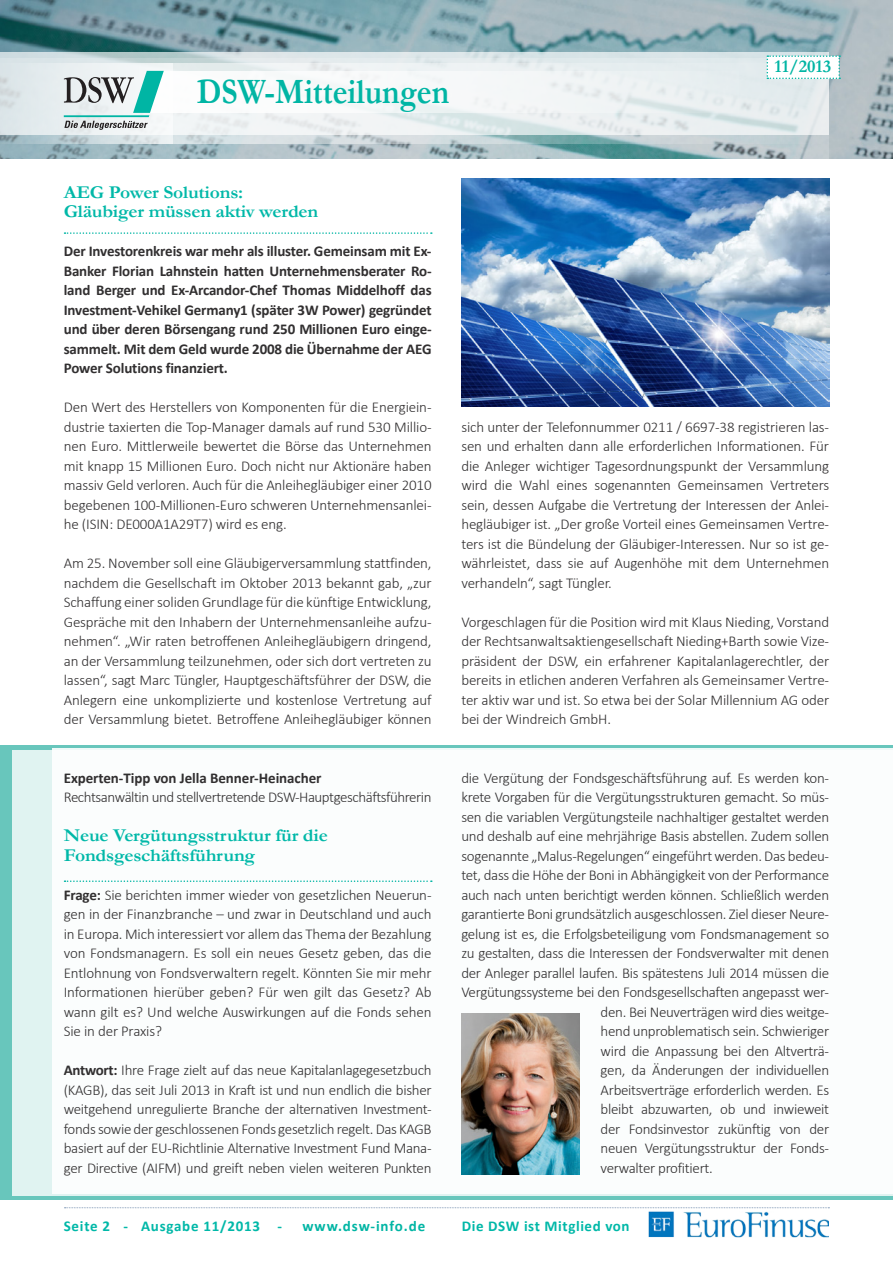
<style>
.page{position:relative;width:893px;height:1263px;background:#fff}
.page>*{position:absolute;margin:0;border:0;box-sizing:border-box;transform-origin:0 0}
.t1{font:700 36px "Garamond";color:#00b5a4;scale:.88 1}
.Überschrift_Artikel{font:700 18.15px/19.5px "Garamond";letter-spacing:-.01em;color:#00b8a8;scale:1.08 1}
.t2{font:700 18px "Garamond";color:#00b5a4}
.Fließtext_DSW_Newsle{font:300 15px/19.5px "Calibri";letter-spacing:-.02em;color:#312f30;text-align:justify}
.Fließtext_DSW_Newsle-2{font:700 15px/19.5px "Calibri";letter-spacing:-.01em;color:#312f30;text-align:justify}
.Teaser_DSW_Newlsette{font:300 15px "Calibri";letter-spacing:-.03em;color:#312f30}
.Teaser_DSW_Newlsette-2{font:700 15px "Calibri";letter-spacing:.04em;color:#00b8a8}
.Teaser_DSW_Newlsette-3{font:700 15px "Calibri";letter-spacing:-.005em;color:#312f30}
.t3{font:700 15px "Calibri";letter-spacing:.06em;color:#00b5a4}
.s1{font-weight:700}
</style>
<div class="page">
<img style="left:0;top:0;width:893px;height:158px">
<svg style="left:0;top:135px;width:829px;height:24px;background:#a5bcc1"></svg>
<svg style="left:0;top:52px;width:829px;height:83px;fill:#e4ebee"></svg>
<svg style="left:767px;top:55px;width:73px;height:24px"></svg>
<div style="left:149px;top:71px;width:589px;height:42px;background:linear-gradient(to right,#fff,#e7eeef)"></div>
<svg style="left:0;top:63px;width:172px;height:81px;fill:#e2eaed"></svg>
<svg style="left:65px;top:1207px;width:764px;height:1px"></svg>
<svg style="left:64px;top:71px;width:100px;height:59px"></svg>
<img style="left:641px;top:1208px;width:188px;height:30px">
<div style="left:0;top:746px;width:893px;height:454px;background:#68c6bc"></div>
<div style="left:13px;top:751px;width:880px;height:445px;background:#e0f3f1"></div>
<div style="left:52px;top:748px;width:841px;height:446px;background:#fff"></div>
<svg style="left:65px;top:880px;width:367px;height:2px"></svg>
<img style="left:462px;top:1013px;width:118px;height:161px">
<svg style="left:65px;top:232px;width:367px;height:2px"></svg>
<img style="left:461px;top:179px;width:368px;height:228px">
<h1 class="t1" style="left:197px;top:70px;width:288px">DSW-Mitteilungen</h1>
<p class="t2" style="left:774px;top:56px;width:58px">11/2013</p>
<p class="Überschrift_Artikel" style="left:64px;top:182px;width:237px">AEG Power Solutions:<br>Gläubiger müssen aktiv werden</p>
<p class="Fließtext_DSW_Newsle-2" style="left:64px;top:241px;width:369px">Der Investorenkreis war mehr als illuster. Gemeinsam mit Ex-Banker Florian Lahnstein hatten Unternehmensberater Ro&shy;land Berger und Ex-Arcandor-Chef Thomas Middelhoff das Investment-Vehikel Germany1 (später 3W Power) gegründet und über deren Börsengang rund 250 Millionen Euro einge&shy;sammelt. Mit dem Geld wurde 2008 die Übernahme der AEG Power Solutions finanziert.</p>
<p class="Fließtext_DSW_Newsle" style="left:64px;top:397px;width:369px">Den Wert des Herstellers von Komponenten für die Energiein&shy;dustrie taxierten die Top-Manager damals auf rund 530 Millio&shy;nen Euro. Mittlerweile bewertet die Börse das Unternehmen mit knapp 15 Millionen Euro. Doch nicht nur Aktionäre haben massiv Geld verloren. Auch für die Anleihegläubiger einer 2010 begebenen 100-Millionen-Euro schweren Unternehmensanlei&shy;he (ISIN: DE000A1A29T7) wird es eng.</p>
<p class="Fließtext_DSW_Newsle" style="left:64px;top:553px;width:369px">Am 25. November soll eine Gläubigerversammlung stattfinden, nachdem die Gesellschaft im Oktober 2013 bekannt gab, „zur Schaffung einer soliden Grundlage für die künftige Entwicklung, Gespräche mit den Inhabern der Unternehmensanleihe aufzu&shy;nehmen“. „Wir raten betroffenen Anleihegläubigern dringend, an der Versammlung teilzunehmen, oder sich dort vertreten zu lassen“, sagt Marc Tüngler, Hauptgeschäftsführer der DSW, die Anlegern eine unkomplizierte und kostenlose Vertretung auf der Versammlung bietet. Betroffene Anleihegläubiger können</p>
<p class="Teaser_DSW_Newlsette-3" style="left:64px;top:768px;width:259px">Experten-Tipp von Jella Benner-Heinacher</p>
<p class="Teaser_DSW_Newlsette" style="left:64px;top:788px;width:369px">Rechtsanwältin und stellvertretende DSW-Hauptgeschäftsführerin</p>
<p class="Überschrift_Artikel" style="left:64px;top:825px;width:246px">Neue Vergütungsstruktur für die<br>Fondsgeschäftsführung</p>
<p class="Fließtext_DSW_Newsle" style="left:64px;top:885px;width:369px"><span class="s1">Frage:</span> Sie berichten immer wieder von gesetzlichen Neuerun&shy;gen in der Finanzbranche – und zwar in Deutschland und auch in Europa. Mich interessiert vor allem das Thema der Bezahlung von Fondsmanagern. Es soll ein neues Gesetz geben, das die Entlohnung von Fondsverwaltern regelt. Könnten Sie mir mehr Informationen hierüber geben? Für wen gilt das Gesetz? Ab wann gilt es? Und welche Auswirkungen auf die Fonds sehen Sie in der Praxis?</p>
<p class="Fließtext_DSW_Newsle" style="left:64px;top:1060px;width:369px"><span class="s1">Antwort:</span> Ihre Frage zielt auf das neue Kapitalanlagegesetzbuch (KAGB), das seit Juli 2013 in Kraft ist und nun endlich die bisher weitgehend unregulierte Branche der alternativen Investment&shy;fonds sowie der geschlossenen Fonds gesetzlich regelt. Das KAGB basiert auf der EU-Richtlinie Alternative Investment Fund Mana&shy;ger Directive (AIFM) und greift neben vielen weiteren Punkten</p>
<p class="Fließtext_DSW_Newsle" style="left:461px;top:417px;width:369px">sich unter der Telefonnummer 0211 / 6697-38 registrieren las&shy;sen und erhalten dann alle erforderlichen Informationen. Für die Anleger wichtiger Tagesordnungspunkt der Versammlung wird die Wahl eines sogenannten Gemeinsamen Vertreters sein, dessen Aufgabe die Vertretung der Interessen der Anlei&shy;hegläubiger ist. „Der große Vorteil eines Gemeinsamen Vertre&shy;ters ist die Bündelung der Gläubiger-Interessen. Nur so ist ge&shy;währleistet, dass sie auf Augenhöhe mit dem Unternehmen verhandeln“, sagt Tüngler.</p>
<p class="Fließtext_DSW_Newsle" style="left:461px;top:612px;width:369px">Vorgeschlagen für die Position wird mit Klaus Nieding, Vorstand der Rechtsanwaltsaktiengesellschaft Nieding+Barth sowie Vize&shy;präsident der DSW, ein erfahrener Kapitalanlagerechtler, der bereits in etlichen anderen Verfahren als Gemeinsamer Vertre&shy;ter aktiv war und ist. So etwa bei der Solar Millennium AG oder bei der Windreich GmbH.</p>
<p class="Fließtext_DSW_Newsle" style="left:461px;top:768px;width:369px">die Vergütung der Fondsgeschäftsführung auf. Es werden kon-</p>
<p class="Fließtext_DSW_Newsle" style="left:461px;top:787px;width:369px">krete Vorgaben für die Vergütungsstrukturen gemacht. So müs-</p>
<p class="Fließtext_DSW_Newsle" style="left:461px;top:807px;width:369px">sen die variablen Vergütungsteile nachhaltiger gestaltet werden</p>
<p class="Fließtext_DSW_Newsle" style="left:461px;top:826px;width:369px">und deshalb auf eine mehrjährige Basis abstellen. Zudem sollen</p>
<p class="Fließtext_DSW_Newsle" style="left:461px;top:846px;width:369px">sogenannte „Malus-Regelungen“ eingeführt werden. Das bedeu-</p>
<p class="Fließtext_DSW_Newsle" style="left:461px;top:865px;width:369px">tet, dass die Höhe der Boni in Abhängigkeit von der Performance</p>
<p class="Fließtext_DSW_Newsle" style="left:461px;top:885px;width:369px">auch nach unten berichtigt werden können. Schließlich werden</p>
<p class="Fließtext_DSW_Newsle" style="left:461px;top:904px;width:369px">garantierte Boni grundsätzlich ausgeschlossen. Ziel dieser Neure-</p>
<p class="Fließtext_DSW_Newsle" style="left:461px;top:924px;width:369px">gelung ist es, die Erfolgsbeteiligung vom Fondsmanagement so</p>
<p class="Fließtext_DSW_Newsle" style="left:461px;top:943px;width:369px">zu gestalten, dass die Interessen der Fondsverwalter mit denen</p>
<p class="Fließtext_DSW_Newsle" style="left:461px;top:963px;width:369px">der Anleger parallel laufen. Bis spätestens Juli 2014 müssen die</p>
<p class="Fließtext_DSW_Newsle" style="left:461px;top:982px;width:369px">Vergütungssysteme bei den Fondsgesellschaften angepasst wer-</p>
<p class="Fließtext_DSW_Newsle" style="left:601px;top:1002px;width:230px">den. Bei Neuverträgen wird dies weitge-</p>
<p class="Fließtext_DSW_Newsle" style="left:601px;top:1021px;width:230px">hend unproblematisch sein. Schwieriger</p>
<p class="Fließtext_DSW_Newsle" style="left:601px;top:1041px;width:230px">wird die Anpassung bei den Altverträ-</p>
<p class="Fließtext_DSW_Newsle" style="left:601px;top:1060px;width:230px">gen, da Änderungen der individuellen</p>
<p class="Fließtext_DSW_Newsle" style="left:601px;top:1080px;width:230px">Arbeitsverträge erforderlich werden. Es</p>
<p class="Fließtext_DSW_Newsle" style="left:601px;top:1099px;width:230px">bleibt abzuwarten, ob und inwieweit</p>
<p class="Fließtext_DSW_Newsle" style="left:601px;top:1119px;width:230px">der Fondsinvestor zukünftig von der</p>
<p class="Fließtext_DSW_Newsle" style="left:601px;top:1138px;width:230px">neuen Vergütungsstruktur der Fonds-</p>
<p class="Fließtext_DSW_Newsle" style="left:601px;top:1158px;width:114px">verwalter profitiert.</p>
<p class="Teaser_DSW_Newlsette-2" style="left:64px;top:1217px;width:220px">Seite 2 - Ausgabe 11/2013 -</p>
<p class="t3" style="left:302px;top:1217px;width:124px">www.dsw-info.de</p>
<p class="Teaser_DSW_Newlsette-2" style="left:462px;top:1217px;width:169px">Die DSW ist Mitglied von</p>
</div>
